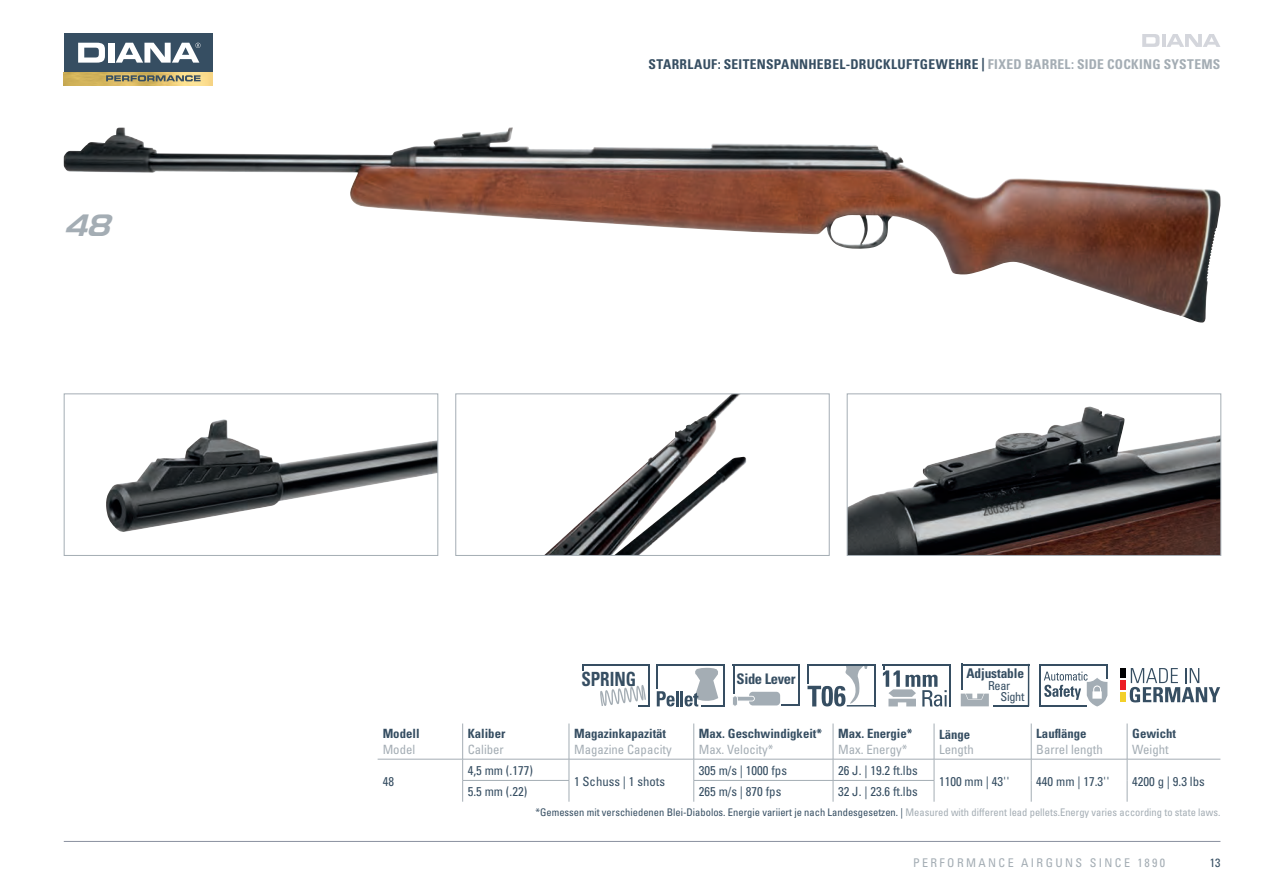
<style>
.page{position:relative;width:1263px;height:893px;background:#fff}
.page>*{position:absolute;margin:0;border:0;box-sizing:border-box;transform-origin:0 0}
.t1{font:30px "Tamworth Gothic";color:#a4adb4}
.t2{font:700 condensed 19.5px "Univers LT";color:#364e62;scale:.87 1}
.t3{font:700 condensed 14.55px "Univers";letter-spacing:-.025em;color:#364e62}
.t4{font:700 condensed 13.5px "Univers LT Std";letter-spacing:.02em;color:#364e62}
.t5{font:700 condensed 13.35px "Univers";letter-spacing:-.01em;color:#364e62}
.t6{font:condensed 12.75px "Univers";color:#364e62}
.t7{font:700 condensed 12.75px "Univers LT Std";color:#364e62}
.t8{font:condensed 12.75px "Univers";color:#a4adb4}
.t9{font:condensed 12.3px/11.1px "Univers";letter-spacing:-.025em;color:#364e62}
.t10{font:condensed 12px "Univers";letter-spacing:.2em;color:#a4adb4}
.t11{font:condensed 12px "Univers";color:#364e62}
.t12{font:condensed 10.5px "Univers";color:#364e62}
.s1{color:#a4adb4}
</style>
<div class="page">
<img style="left:64px;top:128px;width:1148px;height:194px">
<img style="left:106px;top:419px;width:330px;height:113px">
<div style="left:64px;top:393px;width:374px;height:163px;border:1px solid #a4adb4"></div>
<img style="left:849px;top:406px;width:370px;height:148px">
<div style="left:847px;top:393px;width:374px;height:163px;border:1px solid #a4adb4"></div>
<img style="left:545px;top:395px;width:201px;height:159px">
<div style="left:455px;top:393px;width:375px;height:163px;border:1px solid #a4adb4"></div>
<img style="left:64px;top:72px;width:149px;height:13px">
<svg style="left:106px;top:75px;width:95px;height:6px"></svg>
<div style="left:64px;top:33px;width:149px;height:39px;background:#364e62"></div>
<div style="left:108px;top:43px;width:6px;height:20px;background:#fff"></div>
<svg style="left:78px;top:43px;width:27px;height:20px"></svg>
<svg style="left:116px;top:43px;width:85px;height:20px"></svg>
<hr style="left:462px;top:723px;width:1px;height:36px;background:#a4adb4">
<hr style="left:569px;top:723px;width:1px;height:36px;background:#a4adb4">
<hr style="left:693px;top:723px;width:1px;height:36px;background:#a4adb4">
<hr style="left:833px;top:723px;width:1px;height:36px;background:#a4adb4">
<hr style="left:934px;top:723px;width:1px;height:36px;background:#a4adb4">
<hr style="left:1031px;top:723px;width:1px;height:36px;background:#a4adb4">
<hr style="left:1127px;top:723px;width:1px;height:36px;background:#a4adb4">
<hr style="left:378px;top:759px;width:85px;height:1px;background:#a4adb4">
<hr style="left:463px;top:759px;width:106px;height:1px;background:#a4adb4">
<hr style="left:569px;top:759px;width:125px;height:1px;background:#a4adb4">
<hr style="left:694px;top:759px;width:139px;height:1px;background:#a4adb4">
<hr style="left:833px;top:759px;width:101px;height:1px;background:#a4adb4">
<hr style="left:934px;top:759px;width:97px;height:1px;background:#a4adb4">
<hr style="left:1031px;top:759px;width:96px;height:1px;background:#a4adb4">
<hr style="left:1127px;top:759px;width:93px;height:1px;background:#a4adb4">
<svg style="left:1031px;top:759px;width:1px;height:43px"></svg>
<svg style="left:1127px;top:759px;width:1px;height:43px"></svg>
<hr style="left:462px;top:780px;width:107px;height:1px;background:#a4adb4">
<svg style="left:462px;top:759px;width:1px;height:43px"></svg>
<svg style="left:569px;top:759px;width:1px;height:43px"></svg>
<hr style="left:694px;top:780px;width:139px;height:1px;background:#a4adb4">
<svg style="left:693px;top:759px;width:1px;height:43px"></svg>
<hr style="left:833px;top:780px;width:101px;height:1px;background:#a4adb4">
<svg style="left:833px;top:759px;width:1px;height:43px"></svg>
<svg style="left:934px;top:759px;width:1px;height:43px"></svg>
<hr style="left:724px;top:664px;width:1px;height:42px;background:#364e62">
<hr style="left:657px;top:664px;width:68px;height:1px;background:#364e62">
<svg style="left:657px;top:665px;width:18px;height:41px"></svg>
<hr style="left:676px;top:691px;width:3px;height:15px;background:#364e62">
<hr style="left:680px;top:691px;width:3px;height:15px;background:#364e62">
<svg style="left:685px;top:668px;width:39px;height:38px"></svg>
<svg style="left:883px;top:664px;width:68px;height:42px"></svg>
<hr style="left:648px;top:665px;width:1px;height:40px;background:#364e62">
<hr style="left:582px;top:664px;width:67px;height:2px;background:#364e62">
<svg style="left:600px;top:685px;width:49px;height:21px"></svg>
<hr style="left:874px;top:664px;width:2px;height:42px;background:#364e62">
<svg style="left:807px;top:664px;width:67px;height:42px"></svg>
<hr style="left:798px;top:664px;width:2px;height:41px;background:#384f63">
<hr style="left:733px;top:664px;width:67px;height:1px;background:#384f63">
<svg style="left:781px;top:704px;width:19px;height:2px"></svg>
<div style="left:749px;top:692px;width:31px;height:13px;background:#a3adb5;border-radius:4px"></div>
<svg style="left:732px;top:664px;width:23px;height:42px"></svg>
<div style="left:1120px;top:680px;width:5px;height:10px;background:#ec1d25"></div>
<div style="left:1120px;top:668px;width:5px;height:10px;background:#000001"></div>
<div style="left:1120px;top:692px;width:5px;height:10px;background:#f3d02a"></div>
<svg style="left:1130px;top:668px;width:90px;height:34px"></svg>
<hr style="left:1039px;top:664px;width:2px;height:42px;background:#364e62">
<hr style="left:1039px;top:664px;width:68px;height:1px;background:#364e62">
<hr style="left:1039px;top:705px;width:47px;height:1px;background:#364e62">
<svg style="left:1044px;top:665px;width:63px;height:41px"></svg>
<hr style="left:1028px;top:664px;width:1px;height:42px;background:#364e62">
<hr style="left:961px;top:664px;width:68px;height:1px;background:#364e62">
<hr style="left:993px;top:705px;width:36px;height:1px;background:#364e62">
<svg style="left:961px;top:665px;width:28px;height:41px"></svg>
<svg style="left:1142px;top:34px;width:17px;height:13px"></svg>
<svg style="left:1162px;top:34px;width:3px;height:13px"></svg>
<svg style="left:1166px;top:34px;width:54px;height:13px"></svg>
<hr style="left:64px;top:841px;width:1156px;height:1px;background:#898f9e">
<h1 class="t1" style="left:64px;top:207px;width:47px">48</h1>
<p class="t4" style="left:648px;top:56px;width:573px">STARRLAUF: SEITENSPANNHEBEL-DRUCKLUFTGEWEHRE | <span class="s1">FIXED BARREL: SIDE COCKING SYSTEMS</span></p>
<p class="t7" style="left:383px;top:726px;width:38px">Modell</p>
<p class="t8" style="left:383px;top:741px;width:34px">Model</p>
<p class="t6" style="left:383px;top:773px;width:13px">48</p>
<p class="t7" style="left:468px;top:726px;width:39px">Kaliber</p>
<p class="t8" style="left:468px;top:741px;width:38px">Caliber</p>
<h2 class="t2" style="left:581px;top:667px;width:64px">SPRING</h2>
<h3 class="t3" style="left:737px;top:670px;width:61px">Side Lever</h3>
<p class="t5" style="left:966px;top:665px;width:59px">Adjustable</p>
<p class="t9" style="left:1000px;top:680px;width:25px;text-indent:-13px">Rear<br>Sight</p>
<p class="t7" style="left:574px;top:726px;width:94px">Magazinkapazität</p>
<p class="t8" style="left:574px;top:741px;width:99px">Magazine Capacity</p>
<p class="t7" style="left:699px;top:726px;width:125px">Max. Geschwindigkeit*</p>
<p class="t8" style="left:699px;top:741px;width:76px">Max. Velocity*</p>
<p class="t7" style="left:838px;top:726px;width:76px">Max. Energie*</p>
<p class="t8" style="left:838px;top:741px;width:71px">Max. Energy*</p>
<p class="t7" style="left:939px;top:726px;width:33px">Länge</p>
<p class="t8" style="left:939px;top:741px;width:36px">Length</p>
<p class="t7" style="left:1036px;top:726px;width:52px">Lauflänge</p>
<p class="t8" style="left:1036px;top:741px;width:68px">Barrel length</p>
<p class="t7" style="left:1132px;top:726px;width:45px">Gewicht</p>
<p class="t8" style="left:1132px;top:741px;width:38px">Weight</p>
<p class="t6" style="left:468px;top:762px;width:67px">4,5 mm (.177)</p>
<p class="t6" style="left:699px;top:762px;width:90px">305 m/s | 1000 fps</p>
<p class="t6" style="left:838px;top:762px;width:81px">26 J. | 19.2 ft.lbs</p>
<p class="t6" style="left:574px;top:773px;width:92px">1 Schuss | 1 shots</p>
<p class="t6" style="left:468px;top:783px;width:61px">5.5 mm (.22)</p>
<p class="t6" style="left:699px;top:783px;width:84px">265 m/s | 870 fps</p>
<p class="t6" style="left:838px;top:783px;width:81px">32 J. | 23.6 ft.lbs</p>
<p class="t6" style="left:939px;top:773px;width:72px">1100 mm | 43''</p>
<p class="t6" style="left:1036px;top:773px;width:75px">440 mm | 17.3''</p>
<p class="t6" style="left:1132px;top:773px;width:74px">4200 g | 9.3 lbs</p>
<p class="t12" style="left:535px;top:806px;width:686px">*Gemessen mit verschiedenen Blei-Diabolos. Energie variiert je nach Landesgesetzen. | <span class="s1">Measured with different lead pellets.Energy varies according to state laws.</span></p>
<p class="t10" style="left:913px;top:856px;width:254px">PERFORMANCE AIRGUNS SINCE 1890</p>
<p class="t11" style="left:1210px;top:856px;width:12px">13</p>
</div>
